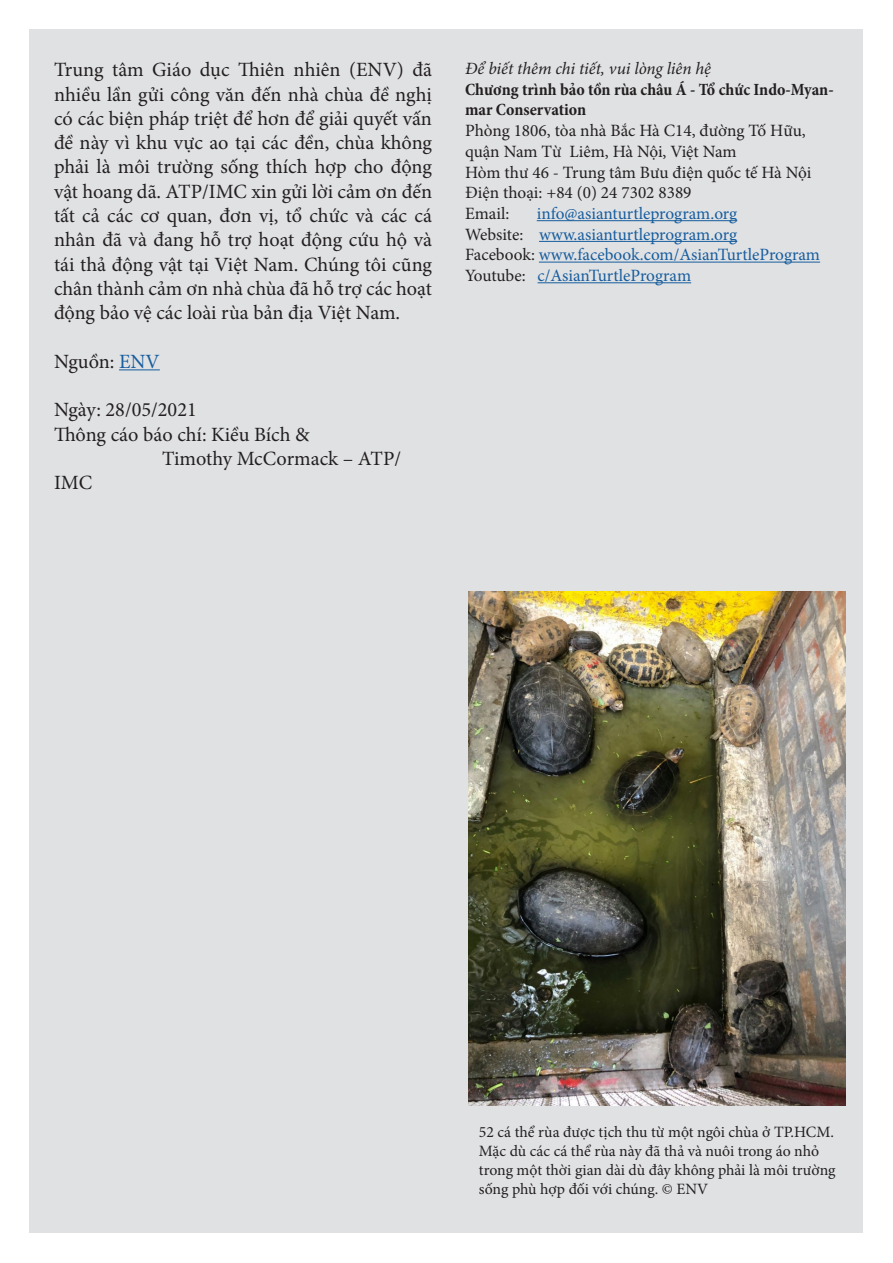
<style>
.page{position:relative;width:893px;height:1263px;background:#fff}
.page>*{position:absolute;margin:0;border:0;box-sizing:border-box;transform-origin:0 0}
.t1{font:20.25px/24.3px "Minion Pro";color:#231f20;text-align:justify}
.t2{font:17.25px "Minion Pro";color:#175d9e}
.t3{font:17.25px/20.7px "Minion Pro";color:#231f20}
.t4{font:700 condensed 17.25px/20.7px "Minion Pro";color:#231f20}
.t5{font:italic 17.25px "Minion Pro";letter-spacing:-.005em;color:#231f20}
.t6{font:15.75px/18.9px "Minion Pro";letter-spacing:-.005em;color:#231f20}
.s1{color:#175d9e}
.s2{color:#231f20}
</style>
<div class="page">
<div style="left:29px;top:29px;width:833px;height:1204px;background:#e0e1e3"></div>
<hr style="left:119px;top:369px;width:41px;height:1px;background:#175d9e">
<hr style="left:537px;top:220px;width:200px;height:1px;background:#175d9e">
<hr style="left:539px;top:241px;width:198px;height:1px;background:#175d9e">
<hr style="left:539px;top:262px;width:281px;height:1px;background:#175d9e">
<hr style="left:538px;top:282px;width:153px;height:1px;background:#175d9e">
<img style="left:468px;top:591px;width:378px;height:515px">
<p class="t1" style="left:54px;top:58px;width:380px">Trung tâm Giáo dục Thiên nhiên (ENV) đã nhiều lần gửi công văn đến nhà chùa đề nghị có các biện pháp triệt để hơn để giải quyết vấn đề này vì khu vực ao tại các đền, chùa không phải là môi trường sống thích hợp cho động vật hoang dã. ATP/IMC xin gửi lời cảm ơn đến tất cả các cơ quan, đơn vị, tổ chức và các cá nhân đã và đang hỗ trợ hoạt động cứu hộ và tái thả động vật tại Việt Nam. Chúng tôi cũng chân thành cảm ơn nhà chùa đã hỗ trợ các hoạt động bảo vệ các loài rùa bản địa Việt Nam.</p>
<p class="t1" style="left:54px;top:349px;width:107px">Nguồn: <span class="s1">ENV</span></p>
<p class="t1" style="left:54px;top:398px;width:144px">Ngày: 28/05/2021</p>
<p class="t1" style="left:54px;top:422px;width:257px">Thông cáo báo chí: Kiều Bích &amp;</p>
<p class="t1" style="left:162px;top:447px;width:241px">Timothy McCormack – ATP/</p>
<p class="t1" style="left:54px;top:471px;width:40px">IMC</p>
<p class="t5" style="left:465px;top:57px;width:248px">Để biết thêm chi tiết, vui lòng liên hệ</p>
<p class="t4" style="left:465px;top:79px;width:370px">Chương trình bảo tồn rùa châu Á - Tổ chức Indo-Myan&shy;mar Conservation</p>
<p class="t3" style="left:465px;top:120px;width:342px">Phòng 1806, tòa nhà Bắc Hà C14, đường Tố Hữu, quận Nam Từ Liêm, Hà Nội, Việt Nam</p>
<p class="t3" style="left:465px;top:162px;width:348px">Hòm thư 46 - Trung tâm Bưu điện quốc tế Hà Nội</p>
<p class="t3" style="left:465px;top:182px;width:228px">Điện thoại: +84 (0) 24 7302 8389</p>
<p class="t3" style="left:465px;top:203px;width:46px">Email:</p>
<p class="t2" style="left:537px;top:202px;width:202px">info@asianturtleprogram.org</p>
<p class="t2" style="left:465px;top:223px;width:274px"><span class="s2">Website:</span> www.asianturtleprogram.org</p>
<p class="t2" style="left:465px;top:243px;width:357px"><span class="s2">Facebook:</span> www.facebook.com/AsianTurtleProgram</p>
<p class="t2" style="left:465px;top:264px;width:228px"><span class="s2">Youtube:</span> c/AsianTurtleProgram</p>
<p class="t6" style="left:479px;top:1122px;width:358px">52 cá thể rùa được tịch thu từ một ngôi chùa ở TP.HCM.<br>Mặc dù các cá thể rùa này đã thả và nuôi trong áo nhỏ trong một thời gian dài dù đây không phải là môi trường sống phù hợp đối với chúng. © ENV</p>
</div>
